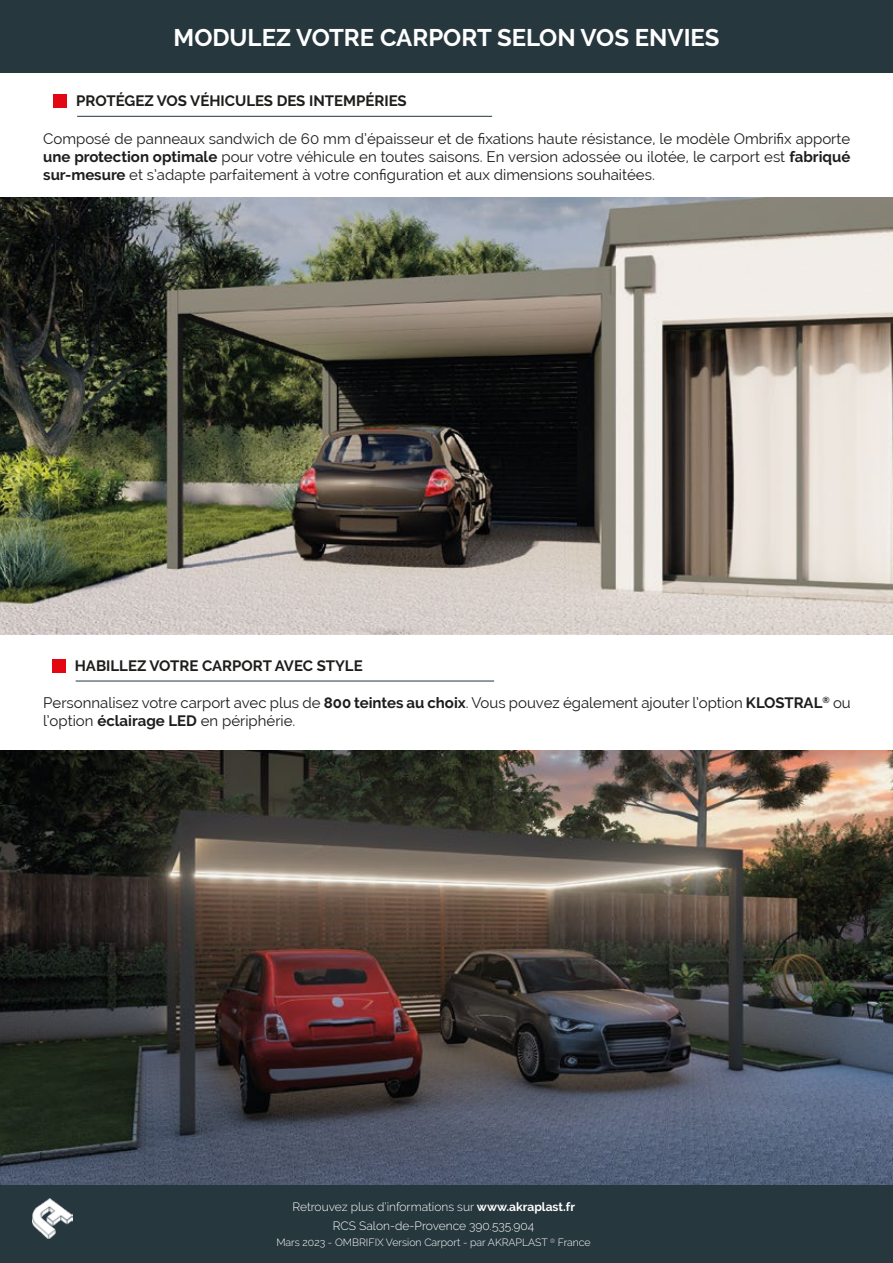
<style>
.page{position:relative;width:893px;height:1263px;background:#fff}
.page>*{position:absolute;margin:0;border:0;box-sizing:border-box;transform-origin:0 0}
.t1{font:700 24px "Raleway";color:#fff}
.t2{font:15px/18px "Raleway";color:#1d1d1b;text-align:justify}
.t3{font:700 15px "Raleway";color:#1d1d1b}
.t4{font:300 12px/19px "Raleway";color:#fff;text-align:center}
.t5{font:300 10.5px "Raleway";color:#fff}
.s1{font-weight:700}
</style>
<div class="page">
<img style="left:0;top:750px;width:893px;height:436px">
<div style="left:0;top:1186px;width:893px;height:77px;background:#27373e"></div>
<div style="left:0;top:0;width:893px;height:73px;background:#27373e"></div>
<hr style="left:77px;top:116px;width:415px;height:1px;background:#24373e">
<div style="left:54px;top:95px;width:13px;height:13px;background:#e30613"></div>
<hr style="left:76px;top:681px;width:418px;height:1px;background:#24373e">
<div style="left:52px;top:659px;width:14px;height:14px;background:#e30613"></div>
<img style="left:0;top:197px;width:893px;height:437px">
<img style="left:33px;top:1198px;width:40px;height:40px">
<h1 class="t1" style="left:174px;top:23px;width:547px">MODULEZ VOTRE CARPORT SELON VOS ENVIES</h1>
<p class="t3" style="left:76px;top:92px;width:332px">PROTÉGEZ VOS VÉHICULES DES INTEMPÉRIES</p>
<p class="t2" style="left:43px;top:129px;width:809px">Composé de panneaux sandwich de 60 mm d’épaisseur et de fixations haute résistance, le modèle Ombrifix apporte <span class="s1">une protection optimale</span> pour votre véhicule en toutes saisons. En version adossée ou ilotée, le carport est <span class="s1">fabriqué sur-mesure</span> et s’adapte parfaitement à votre configuration et aux dimensions souhaitées.</p>
<p class="t3" style="left:75px;top:657px;width:289px">HABILLEZ VOTRE CARPORT AVEC STYLE</p>
<p class="t2" style="left:43px;top:694px;width:809px">Personnalisez votre carport avec plus de <span class="s1">800 teintes au choix</span>. Vous pouvez également ajouter l’option <span class="s1">KLOSTRAL</span><sup>®</sup> ou l’option <span class="s1">éclairage LED</span> en périphérie.</p>
<p class="t4" style="left:292px;top:1197px;width:284px">Retrouvez plus d’informations sur <span class="s1">www.akraplast.fr<br></span>RCS Salon-de-Provence 390.535.904</p>
<p class="t5" style="left:276px;top:1236px;width:316px">Mars 2023 - OMBRIFIX Version Carport - par AKRAPLAST <sup>®</sup> France</p>
</div>
